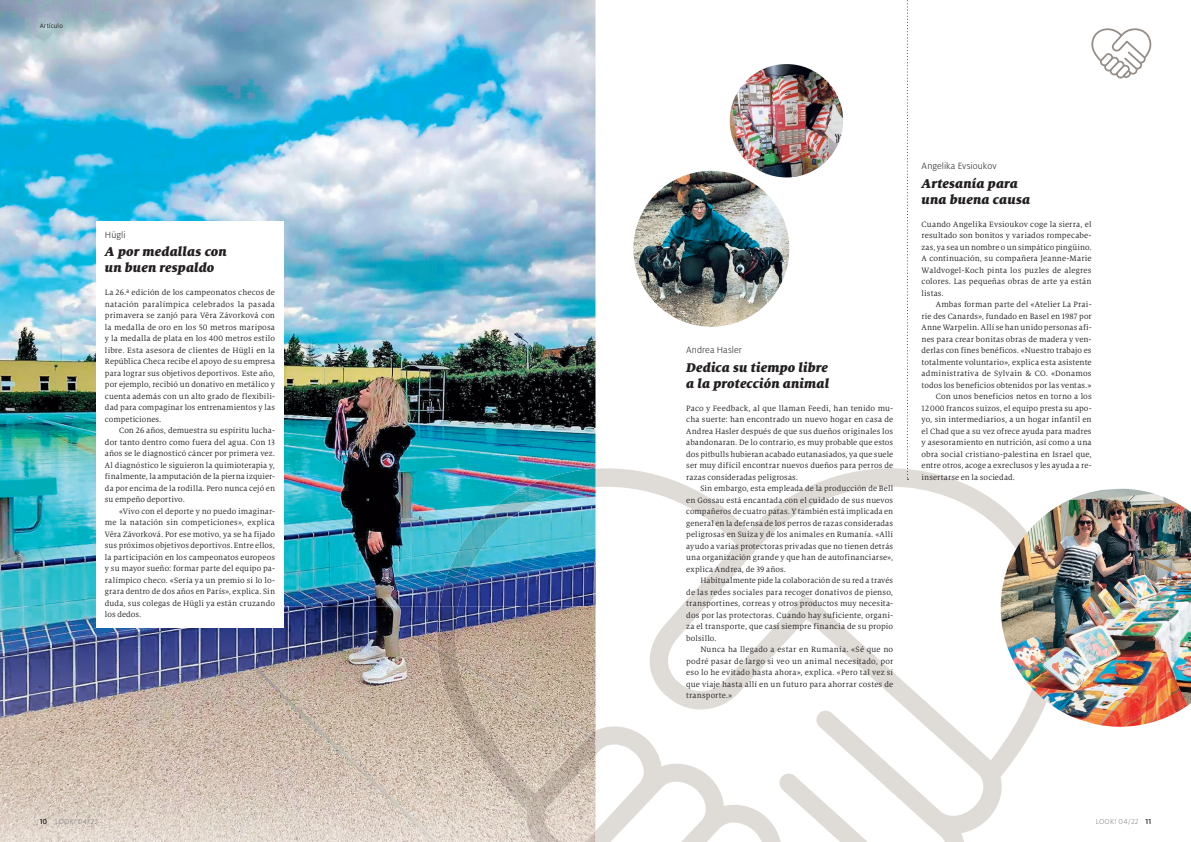
<style>
.page{position:relative;width:1191px;height:842px;background:#fff}
.page>*{position:absolute;margin:0;border:0;box-sizing:border-box;transform-origin:0 0}
.t1{font:italic 900 14px/16px "Milo Serif Pro";letter-spacing:.01em;color:#231f20}
.t2{font:300 10px "Milo Pro";letter-spacing:.005em;color:#231f20}
.t3{font:8.5px/11.5px "Milo Serif Pro";letter-spacing:.015em;color:#231f20;text-align:justify}
.t4{font:300 8px "Milo Pro";letter-spacing:.03em;color:#808285}
.t5{font:7px "Milo Pro";letter-spacing:.015em;color:#231f20}
.s1{font-weight:500;color:#231f20}
</style>
<div class="page">
<img style="left:0;top:0;width:595px;height:842px">
<svg style="left:595px;top:468px;width:440px;height:374px"></svg>
<img style="left:439px;top:469px;width:156px;height:137px">
<img style="left:437px;top:606px;width:158px;height:236px">
<svg style="left:1091px;top:28px;width:61px;height:51px"></svg>
<img style="left:633px;top:171px;width:156px;height:156px;border-radius:78px">
<img style="left:729px;top:64px;width:114px;height:113px;border-radius:57px">
<img style="left:1000px;top:489px;width:191px;height:238px">
<div style="left:96px;top:221px;width:187px;height:27px;background:#fff"></div>
<div style="left:96px;top:237px;width:187px;height:47px;background:#fff"></div>
<div style="left:96px;top:280px;width:187px;height:152px;background:#fff"></div>
<div style="left:96px;top:418px;width:187px;height:95px;background:#fff"></div>
<div style="left:96px;top:499px;width:187px;height:129px;background:#fff"></div>
<svg style="left:907px;top:0;width:1px;height:480px"></svg>
<p class="t5" style="left:40px;top:22px;width:25px">Artículo</p>
<p class="t2" style="left:105px;top:229px;width:22px">Hügli</p>
<h1 class="t1" style="left:105px;top:244px;width:123px">A por medallas con un buen respaldo</h1>
<p class="t3" style="left:105px;top:287px;width:172px">La 26.ª edición de los campeonatos checos de natación paralímpica celebrados la pasada primavera se zanjó para Věra Závorková con la medalla de oro en los 50 metros mariposa y la medalla de plata en los 400 metros estilo libre. Esta asesora de clientes de Hügli en la República Checa recibe el apoyo de su empresa para lograr sus objetivos deportivos. Este año, por ejemplo, recibió un donativo en metálico y cuenta además con un alto grado de flexibili&shy;dad para compaginar los entrenamientos y las competiciones.</p>
<p class="t3" style="left:105px;top:425px;width:172px;text-indent:14px">Con 26 años, demuestra su espíritu lucha&shy;dor tanto dentro como fuera del agua. Con 13 años se le diagnosticó cáncer por primera vez.<br>Al diagnóstico le siguieron la quimioterapia y, finalmente, la amputación de la pierna izquier&shy;da por encima de la rodilla. Pero nunca cejó en su empeño deportivo.</p>
<p class="t3" style="left:105px;top:505px;width:172px;text-indent:14px">«Vivo con el deporte y no puedo imaginar&shy;me la natación sin competiciones», explica Věra Závorková. Por ese motivo, ya se ha fijado sus próximos objetivos deportivos. Entre ellos, la participación en los campeonatos europeos y su mayor sueño: formar parte del equipo pa&shy;ralímpico checo. «Sería ya un premio si lo lo&shy;grara dentro de dos años en París», explica. Sin duda, sus colegas de Hügli ya están cruzando los dedos.</p>
<p class="t2" style="left:686px;top:344px;width:57px">Andrea Hasler</p>
<h1 class="t1" style="left:686px;top:359px;width:144px">Dedica su tiempo libre a la protección animal</h1>
<p class="t3" style="left:686px;top:402px;width:208px">Paco y Feedback, al que llaman Feedi, han tenido mu&shy;cha suerte: han encontrado un nuevo hogar en casa de Andrea Hasler después de que sus dueños originales los abandonaran. De lo contrario, es muy probable que estos dos pitbulls hubieran acabado eutanasiados, ya que suele ser muy difícil encontrar nuevos dueños para perros de razas consideradas peligrosas.</p>
<p class="t3" style="left:686px;top:483px;width:208px;text-indent:14px">Sin embargo, esta empleada de la producción de Bell en Gossau está encantada con el cuidado de sus nuevos compañeros de cuatro patas. Y también está implicada en general en la defensa de los perros de razas consideradas peligrosas en Suiza y de los animales en Rumanía. «Allí ayudo a varias protectoras privadas que no tienen detrás una organización grande y que han de autofinanciarse», explica Andrea, de 39 años.</p>
<p class="t3" style="left:686px;top:575px;width:208px;text-indent:14px">Habitualmente pide la colaboración de su red a través de las redes sociales para recoger donativos de pienso, transportines, correas y otros productos muy necesita&shy;dos por las protectoras. Cuando hay suficiente, organi&shy;za el transporte, que casi siempre financia de su propio bolsillo.</p>
<p class="t3" style="left:686px;top:644px;width:208px;text-indent:14px">Nunca ha llegado a estar en Rumanía. «Sé que no podré pasar de largo si veo un animal necesitado, por eso lo he evitado hasta ahora», explica. «Pero tal vez sí que viaje hasta allí en un futuro para ahorrar costes de transporte.»</p>
<p class="t2" style="left:921px;top:160px;width:77px">Angelika Evsioukov</p>
<h1 class="t1" style="left:921px;top:175px;width:110px">Artesanía para una buena causa</h1>
<p class="t3" style="left:921px;top:218px;width:172px">Cuando Angelika Evsioukov coge la sierra, el resultado son bonitos y variados rompecabe&shy;zas, ya sea un nombre o un simpático pingüino.<br>A continuación, su compañera Jeanne-Marie Waldvogel-Koch pinta los puzles de alegres colores. Las pequeñas obras de arte ya están listas.</p>
<p class="t3" style="left:935px;top:299px;width:157px">Ambas forman parte del «Atelier La Prai-</p>
<p class="t3" style="left:921px;top:310px;width:172px">rie des Canards», fundado en Basel en 1987 por</p>
<p class="t3" style="left:921px;top:322px;width:172px">Anne Warpelin. Allí se han unido personas afi-</p>
<p class="t3" style="left:921px;top:333px;width:171px">nes para crear bonitas obras de madera y ven-</p>
<p class="t3" style="left:921px;top:345px;width:171px">derlas con fines benéficos. «Nuestro trabajo es</p>
<p class="t3" style="left:921px;top:356px;width:172px">totalmente voluntario», explica esta asistente</p>
<p class="t3" style="left:921px;top:368px;width:171px">administrativa de Sylvain &amp; CO. «Donamos</p>
<p class="t3" style="left:921px;top:379px;width:171px">todos los beneficios obtenidos por las ventas.»</p>
<p class="t3" style="left:935px;top:391px;width:157px">Con unos beneficios netos en torno a los</p>
<p class="t3" style="left:921px;top:402px;width:172px">12 000 francos suizos, el equipo presta su apo-</p>
<p class="t3" style="left:921px;top:414px;width:172px">yo, sin intermediarios, a un hogar infantil en</p>
<p class="t3" style="left:921px;top:425px;width:171px">el Chad que a su vez ofrece ayuda para madres</p>
<p class="t3" style="left:921px;top:437px;width:172px">y asesoramiento en nutrición, así como a una</p>
<p class="t3" style="left:921px;top:448px;width:172px">obra social cristiano-palestina en Israel que,</p>
<p class="t3" style="left:921px;top:460px;width:172px">entre otros, acoge a exreclusos y les ayuda a re-</p>
<p class="t3" style="left:921px;top:471px;width:95px">insertarse en la sociedad.</p>
<p class="t4" style="left:40px;top:817px;width:60px"><span class="s1">10</span> LOOK! 04/22</p>
<p class="t4" style="left:1095px;top:817px;width:57px">LOOK! 04/22 <span class="s1">11</span></p>
</div>
